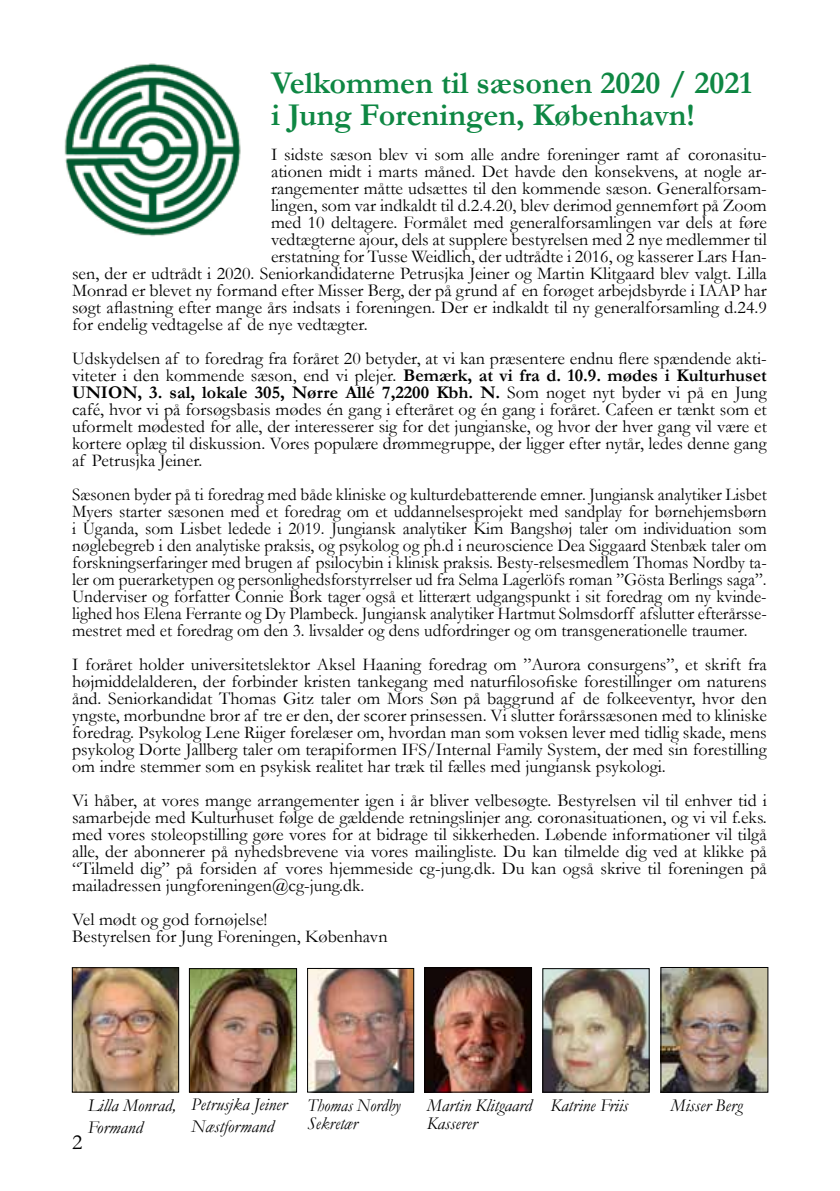
<style>
.page{position:relative;width:840px;height:1191px;background:#fff}
.page>*{position:absolute;margin:0;border:0;box-sizing:border-box;transform-origin:0 0}
.t1{font:700 32px/32px "Garamond";color:#0e8743}
.t2{font:22px "Garamond";color:#000}
.t3{font:18px/17px "Garamond";color:#000;text-align:justify}
.t4{font:18px/17px "Garamond";color:#000;text-align:justify;scale:.96 1}
.t5{font:italic 18px/18px "Garamond";color:#000}
.t6{font:italic 18px/18px "Garamond";color:#000;scale:.94 1}
.s1{font-weight:700}
</style>
<div class="page">
<img style="left:64px;top:63px;width:177px;height:174px">
<img style="left:309px;top:970px;width:103px;height:120px">
<div style="left:307px;top:968px;width:107px;height:124px;border:1px solid #000"></div>
<img style="left:544px;top:970px;width:103px;height:120px">
<div style="left:542px;top:968px;width:107px;height:124px;border:1px solid #000"></div>
<img style="left:74px;top:969px;width:103px;height:121px">
<div style="left:72px;top:967px;width:107px;height:125px;border:1px solid #000"></div>
<img style="left:662px;top:969px;width:103px;height:121px">
<div style="left:660px;top:967px;width:107px;height:125px;border:1px solid #000"></div>
<img style="left:426px;top:969px;width:103px;height:121px">
<div style="left:424px;top:967px;width:107px;height:125px;border:1px solid #000"></div>
<img style="left:191px;top:970px;width:104px;height:120px">
<div style="left:189px;top:968px;width:108px;height:124px;border:1px solid #000"></div>
<h1 class="t1" style="left:271px;top:67px;width:482px">Velkommen til sæsonen 2020 / 2021 i Jung Foreningen, København!</h1>
<p class="t3" style="left:271px;top:145px;width:497px">I sidste sæson blev vi som alle andre foreninger ramt af coronasitu-</p>
<p class="t3" style="left:271px;top:162px;width:497px">ationen midt i marts måned. Det havde den konsekvens, at nogle ar-</p>
<p class="t3" style="left:271px;top:179px;width:497px">rangementer måtte udsættes til den kommende sæson. Generalforsam-</p>
<p class="t3" style="left:271px;top:196px;width:497px">lingen, som var indkaldt til d.2.4.20, blev derimod gennemført på Zoom</p>
<p class="t3" style="left:271px;top:213px;width:497px">med 10 deltagere. Formålet med generalforsamlingen var dels at føre</p>
<p class="t3" style="left:271px;top:230px;width:497px">vedtægterne ajour, dels at supplere bestyrelsen med 2 nye medlemmer til</p>
<p class="t3" style="left:271px;top:247px;width:497px">erstatning for Tusse Weidlich, der udtrådte i 2016, og kasserer Lars Han-</p>
<p class="t3" style="left:72px;top:264px;width:696px">sen, der er udtrådt i 2020. Seniorkandidaterne Petrusjka Jeiner og Martin Klitgaard blev valgt. Lilla</p>
<p class="t3" style="left:72px;top:281px;width:695px">Monrad er blevet ny formand efter Misser Berg, der på grund af en forøget arbejdsbyrde i IAAP har</p>
<p class="t3" style="left:72px;top:298px;width:696px">søgt aflastning efter mange års indsats i foreningen. Der er indkaldt til ny generalforsamling d.24.9</p>
<p class="t3" style="left:72px;top:315px;width:297px">for endelig vedtagelse af de nye vedtægter.</p>
<p class="t3" style="left:72px;top:349px;width:696px">Udskydelsen af to foredrag fra foråret 20 betyder, at vi kan præsentere endnu flere spændende akti&shy;viteter i den kommende sæson, end vi plejer. <span class="s1">Bemærk, at vi fra d. 10.9. mødes i Kulturhuset UNION, 3. sal, lokale 305, Nørre Allé 7,2200 Kbh. N.</span> Som noget nyt byder vi på en Jung café, hvor vi på forsøgsbasis mødes én gang i efteråret og én gang i foråret. Cafeen er tænkt som et uformelt mødested for alle, der interesserer sig for det jungianske, og hvor der hver gang vil være et kortere oplæg til diskussion. Vores populære drømmegruppe, der ligger efter nytår, ledes denne gang af Petrusjka Jeiner.</p>
<p class="t4" style="left:72px;top:485px;width:724px">Sæsonen byder på ti foredrag med både kliniske og kulturdebatterende emner. Jungiansk analytiker Lisbet Myers starter sæsonen med et foredrag om et uddannelsesprojekt med sandplay for børnehjemsbørn i Uganda, som Lisbet ledede i 2019. Jungiansk analytiker Kim Bangshøj taler om individuation som nøglebegreb i den analytiske praksis, og psykolog og ph.d i neuroscience Dea Siggaard Stenbæk taler om forskningserfaringer med brugen af psilocybin i klinisk praksis. Besty-relsesmedlem Thomas Nordby ta&shy;ler om puerarketypen og personlighedsforstyrrelser ud fra Selma Lagerlöfs roman ”Gösta Berlings saga”.<br>Underviser og forfatter Connie Bork tager også et litterært udgangspunkt i sit foredrag om ny kvinde&shy;lighed hos Elena Ferrante og Dy Plambeck. Jungiansk analytiker Hartmut Solmsdorff afslutter efterårsse&shy;mestret med et foredrag om den 3. livsalder og dens udfordringer og om transgenerationelle traumer.</p>
<p class="t3" style="left:72px;top:655px;width:696px">I foråret holder universitetslektor Aksel Haaning foredrag om ”Aurora consurgens”, et skrift fra højmiddelalderen, der forbinder kristen tankegang med naturfilosofiske forestillinger om naturens ånd. Seniorkandidat Thomas Gitz taler om Mors Søn på baggrund af de folkeeventyr, hvor den yngste, morbundne bror af tre er den, der scorer prinsessen. Vi slutter forårssæsonen med to kliniske foredrag. Psykolog Lene Riiger forelæser om, hvordan man som voksen lever med tidlig skade, mens psykolog Dorte Jallberg taler om terapiformen IFS/Internal Family System, der med sin forestilling om indre stemmer som en psykisk realitet har træk til fælles med jungiansk psykologi.</p>
<p class="t3" style="left:72px;top:791px;width:696px">Vi håber, at vores mange arrangementer igen i år bliver velbesøgte. Bestyrelsen vil til enhver tid i samarbejde med Kulturhuset følge de gældende retningslinjer ang. coronasituationen, og vi vil f.eks. med vores stoleopstilling gøre vores for at bidrage til sikkerheden. Løbende informationer vil tilgå alle, der abonnerer på nyhedsbrevene via vores mailingliste. Du kan tilmelde dig ved at klikke på “Tilmeld dig” på forsiden af vores hjemmeside cg-jung.dk. Du kan også skrive til foreningen på mailadressen jungforeningen@cg-jung.dk.</p>
<p class="t3" style="left:72px;top:910px;width:317px">Vel mødt og god fornøjelse!<br>Bestyrelsen for Jung Foreningen, København</p>
<p class="t5" style="left:191px;top:1095px;width:97px">Petrusjka Jeiner</p>
<p class="t5" style="left:550px;top:1095px;width:79px">Katrine Friis</p>
<p class="t5" style="left:191px;top:1116px;width:84px">Næstformand</p>
<p class="t5" style="left:88px;top:1095px;width:90px">Lilla Monrad,</p>
<p class="t5" style="left:670px;top:1096px;width:73px">Misser Berg</p>
<p class="t5" style="left:88px;top:1117px;width:56px">Formand</p>
<p class="t6" style="left:307px;top:1096px;width:101px">Thomas Nordby<br>Sekretær</p>
<p class="t5" style="left:426px;top:1096px;width:106px">Martin Klitgaard<br>Kasserer</p>
<p class="t2" style="left:72px;top:1127px;width:12px">2</p>
</div>
